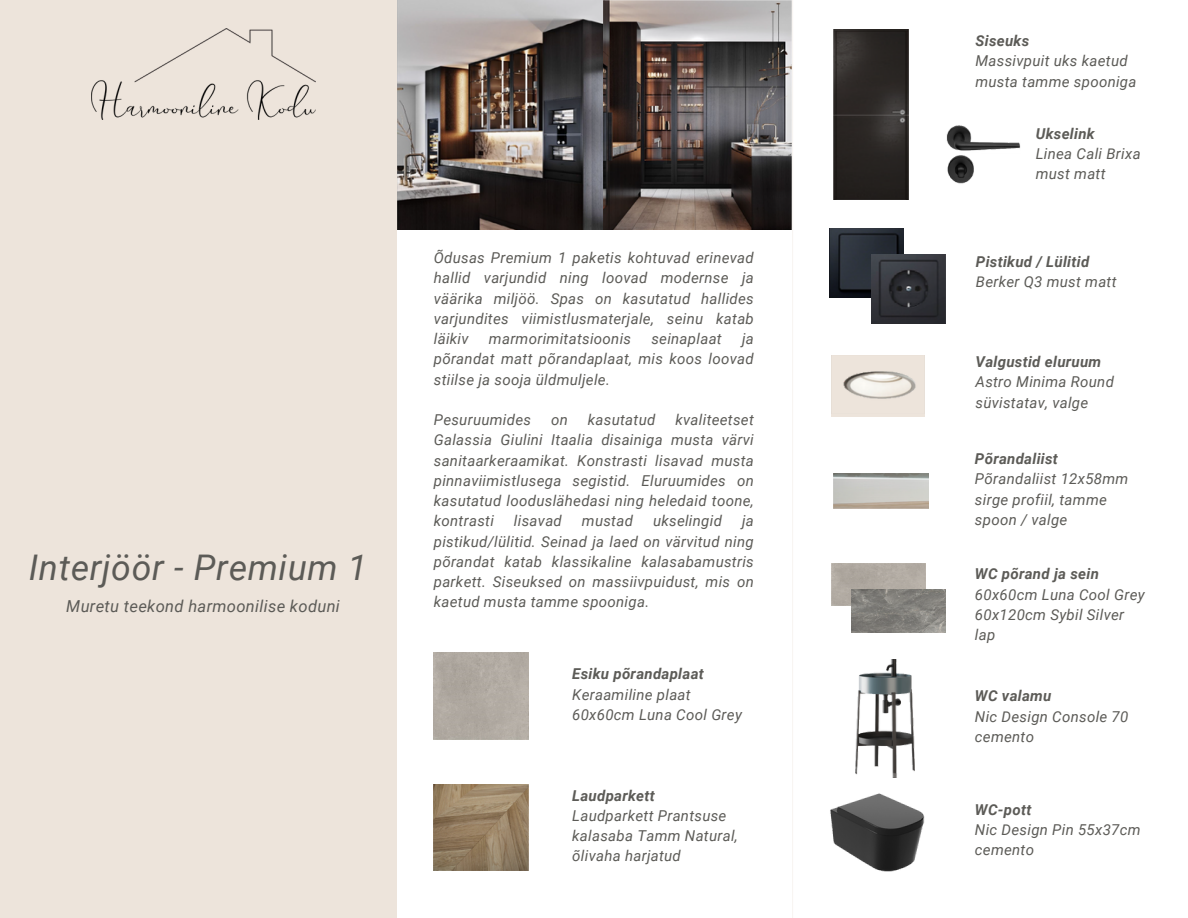
<style>
.page{position:relative;width:1188px;height:918px;background:#fff}
.page>*{position:absolute;margin:0;border:0;box-sizing:border-box;transform-origin:0 0}
.t1{font:italic 35.4px "Roboto";letter-spacing:.02em;color:#5c5b57}
.t2{font:italic 16.5px "Roboto";letter-spacing:.02em;color:#5c5b57}
.t3{font:italic 15px/20.2px "Roboto";letter-spacing:.02em;color:#5c5b57}
.t4{font:italic 700 15px "Roboto";letter-spacing:.02em;color:#5c5b57}
</style>
<div class="page">
<div style="left:0;top:0;width:397px;height:918px;background:#ede4db"></div>
<img style="left:397px;top:0;width:395px;height:230px">
<hr style="left:792px;top:0;width:1px;height:918px;background:#ede4db">
<img style="left:434px;top:784px;width:94px;height:87px">
<div style="left:831px;top:355px;width:94px;height:62px;background:#ede4db"></div>
<img style="left:843px;top:371px;width:73px;height:28px">
<img style="left:834px;top:474px;width:94px;height:34px">
<img style="left:834px;top:30px;width:74px;height:170px">
<img style="left:946px;top:125px;width:74px;height:59px">
<img style="left:830px;top:229px;width:74px;height:69px">
<img style="left:872px;top:255px;width:74px;height:68px">
<img style="left:831px;top:563px;width:95px;height:43px">
<img style="left:851px;top:590px;width:95px;height:43px">
<img style="left:830px;top:793px;width:94px;height:78px">
<img style="left:856px;top:659px;width:58px;height:118px">
<img style="left:92px;top:29px;width:224px;height:91px">
<p class="t1" style="left:29px;top:547px;width:340px">Interjöör - Premium 1</p>
<p class="t2" style="left:66px;top:597px;width:275px">Muretu teekond harmoonilise koduni</p>
<p class="t3" style="left:434px;top:248px;width:322px;text-align:justify">Õdusas Premium 1 paketis kohtuvad erinevad hallid varjundid ning loovad modernse ja väärika miljöö. Spas on kasutatud hallides varjundites viimistlusmaterjale, seinu katab läikiv</p>
<p class="t3" style="left:489px;top:329px;width:144px">marmorimitatsioonis</p>
<p class="t3" style="left:651px;top:329px;width:72px">seinaplaat</p>
<p class="t3" style="left:434px;top:329px;width:322px;text-align:justify;text-indent:308px">ja põrandat matt põrandaplaat, mis koos loovad stiilse ja sooja üldmuljele.</p>
<p class="t3" style="left:434px;top:410px;width:99px">Pesuruumides</p>
<p class="t3" style="left:551px;top:410px;width:18px">on</p>
<p class="t3" style="left:588px;top:410px;width:69px">kasutatud</p>
<p class="t3" style="left:434px;top:410px;width:322px;text-align:justify;text-indent:242px">kvaliteetset Galassia Giulini Itaalia disainiga musta värvi sanitaarkeraamikat. Konstrasti lisavad musta pinnaviimistlusega segistid. Eluruumides on kasutatud looduslähedasi ning heledaid toone, kontrasti</p>
<p class="t3" style="left:514px;top:511px;width:49px">lisavad</p>
<p class="t3" style="left:582px;top:511px;width:53px">mustad</p>
<p class="t3" style="left:653px;top:511px;width:70px">ukselingid</p>
<p class="t3" style="left:434px;top:511px;width:322px;text-align:justify;text-indent:308px">ja pistikud/lülitid. Seinad ja laed on värvitud ning põrandat katab klassikaline kalasabamustris parkett. Siseuksed on massiivpuidust, mis on kaetud musta tamme spooniga.</p>
<p class="t4" style="left:572px;top:665px;width:133px">Esiku põrandaplaat</p>
<p class="t3" style="left:572px;top:684px;width:120px">Keraamiline plaat</p>
<p class="t3" style="left:572px;top:705px;width:171px">60x60cm Luna Cool Grey</p>
<p class="t4" style="left:572px;top:787px;width:84px">Laudparkett</p>
<p class="t3" style="left:572px;top:806px;width:167px">Laudparkett Prantsuse kalasaba Tamm Natural, õlivaha harjatud</p>
<p class="t4" style="left:975px;top:32px;width:55px">Siseuks</p>
<p class="t3" style="left:975px;top:51px;width:154px">Massivpuit uks kaetud</p>
<p class="t3" style="left:975px;top:71px;width:163px">musta tamme spooniga</p>
<p class="t4" style="left:1036px;top:125px;width:60px">Ukselink</p>
<p class="t3" style="left:1036px;top:144px;width:106px">Linea Cali Brixa must matt</p>
<p class="t4" style="left:976px;top:253px;width:115px">Pistikud / Lülitid</p>
<p class="t3" style="left:976px;top:272px;width:142px">Berker Q3 must matt</p>
<p class="t4" style="left:975px;top:353px;width:127px">Valgustid eluruum</p>
<p class="t3" style="left:975px;top:372px;width:140px">Astro Minima Round</p>
<p class="t3" style="left:975px;top:392px;width:114px">süvistatav, valge</p>
<p class="t4" style="left:975px;top:450px;width:84px">Põrandaliist</p>
<p class="t3" style="left:975px;top:469px;width:155px">Põrandaliist 12x58mm sirge profiil, tamme spoon / valge</p>
<p class="t4" style="left:975px;top:565px;width:125px">WC põrand ja sein</p>
<p class="t3" style="left:975px;top:584px;width:171px">60x60cm Luna Cool Grey</p>
<p class="t3" style="left:975px;top:605px;width:151px">60x120cm Sybil Silver lap</p>
<p class="t4" style="left:975px;top:687px;width:78px">WC valamu</p>
<p class="t3" style="left:975px;top:706px;width:155px">Nic Design Console 70 cemento</p>
<p class="t4" style="left:975px;top:801px;width:58px">WC-pott</p>
<p class="t3" style="left:975px;top:820px;width:167px">Nic Design Pin 55x37cm cemento</p>
</div>
